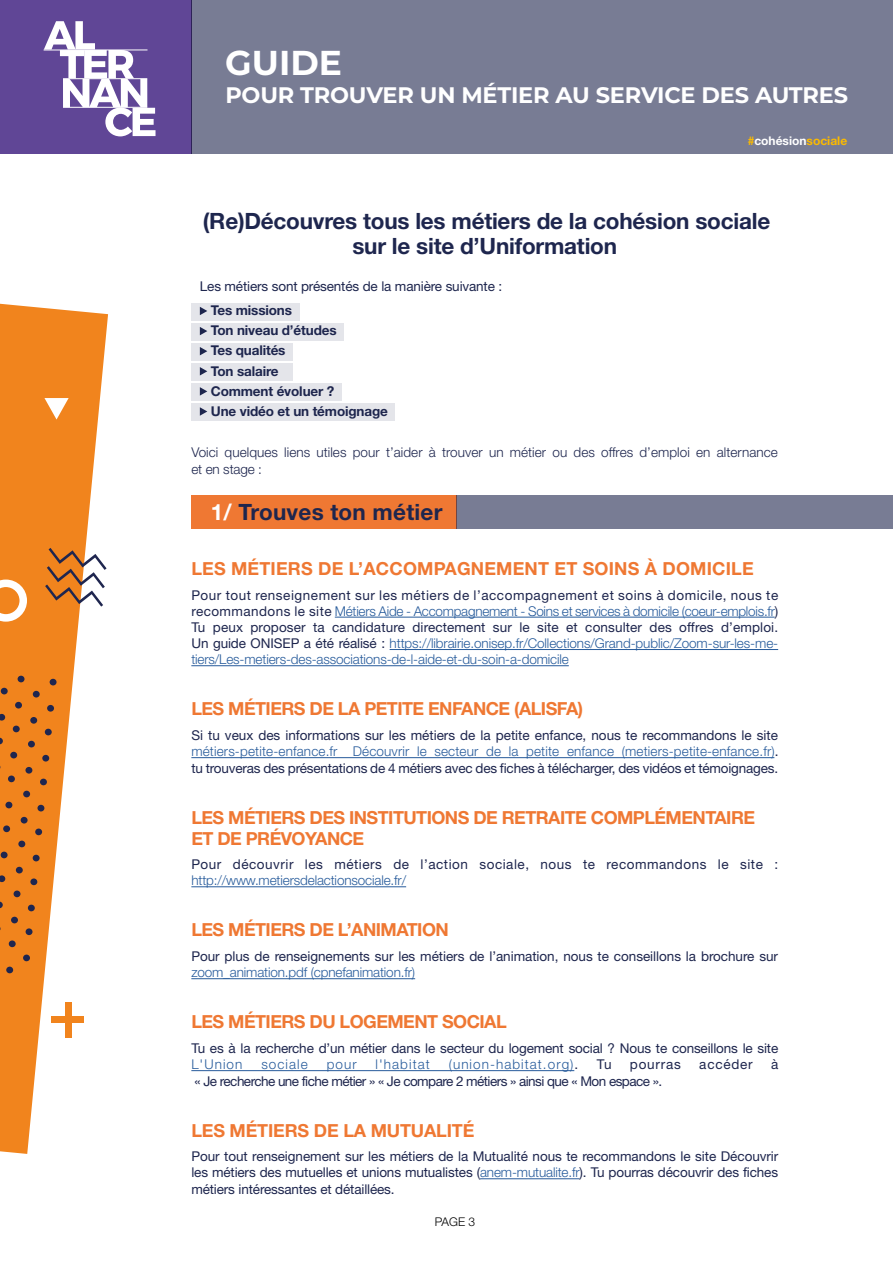
<style>
.page{position:relative;width:893px;height:1263px;background:#fff}
.page>*{position:absolute;margin:0;border:0;box-sizing:border-box;transform-origin:0 0}
.t1{font:700 34.5px "Montserrat";color:#fff}
.t2{font:700 22.5px/25.5px "Helvetica Neue LT Std";letter-spacing:-.01em;color:#1e264e;text-align:center}
.t3{font:700 22.5px "Montserrat";letter-spacing:-.01em;color:#fff}
.t4{font:700 22.5px "Helvetica Neue LT Std";letter-spacing:.01em;color:#1e264e}
.t5{font:700 18px/21px "Helvetica Neue LT Std";letter-spacing:-.03em;color:#ef7833}
.t6{font:700 18px "Helvetica Neue LT Std";letter-spacing:.01em;color:#ef7833}
.t7{font:700 18px "Helvetica Neue LT Std";letter-spacing:-.01em;color:#ef7833}
.t8{font:13.5px/16.2px "Helvetica Neue LT Std";letter-spacing:-.01em;color:#1e264e;text-align:justify}
.t9{font:300 13.5px/16.2px "Helvetica Neue LT Std";letter-spacing:-.01em;color:#275b9b;text-align:justify}
.t10{font:300 13.5px/16.2px "Helvetica Neue LT Std";letter-spacing:.005em;color:#1e264e}
.t11{font:700 13.5px/20.1px "Helvetica Neue LT Std";letter-spacing:-.01em;color:#1e264e}
.t12{font:13.5px "Helvetica Neue LT Std";letter-spacing:.04em;color:#1e264e}
.t13{font:13.5px "Helvetica Neue LT Std";letter-spacing:-.04em;color:#1e264e}
.t14{font:300 13.5px "Helvetica Neue LT Std";letter-spacing:.08em;color:#275b9b}
.t15{font:13.5px "Helvetica Neue LT Std";letter-spacing:.06em;color:#1e264e}
.t16{font:700 12px "Helvetica Neue LT Std";color:#fbba00}
.t17{font:300 12px "Helvetica Neue LT Std";color:#000}
.s1{color:#fff}
.s2{font-weight:400;color:#1e264e}
.s3{font-weight:300;color:#275b9b}
</style>
<div class="page">
<div style="left:191px;top:495px;width:266px;height:34px;background:#ef7833"></div>
<div style="left:457px;top:495px;width:436px;height:34px;background:#787c94"></div>
<hr style="left:335px;top:617px;width:440px;height:1px;background:#275b9b">
<hr style="left:390px;top:649px;width:388px;height:1px;background:#275b9b">
<hr style="left:191px;top:665px;width:378px;height:1px;background:#275b9b">
<hr style="left:191px;top:757px;width:583px;height:1px;background:#275b9b">
<hr style="left:191px;top:886px;width:215px;height:1px;background:#275b9b">
<hr style="left:191px;top:978px;width:224px;height:1px;background:#275b9b">
<hr style="left:191px;top:1070px;width:383px;height:1px;background:#275b9b">
<hr style="left:480px;top:1178px;width:100px;height:1px;background:#275b9b">
<div style="left:191px;top:0;width:702px;height:153px;background:#787c94"></div>
<div style="left:0;top:0;width:191px;height:153px;background:#604696"></div>
<div style="left:191px;top:303px;width:109px;height:18px;background:#e4e5ea"></div>
<div style="left:191px;top:323px;width:153px;height:18px;background:#e4e5ea"></div>
<div style="left:191px;top:343px;width:102px;height:18px;background:#e4e5ea"></div>
<div style="left:191px;top:363px;width:102px;height:18px;background:#e4e5ea"></div>
<div style="left:191px;top:383px;width:150px;height:18px;background:#e4e5ea"></div>
<div style="left:191px;top:403px;width:203px;height:18px;background:#e4e5ea"></div>
<svg style="left:44px;top:21px;width:112px;height:115px"></svg>
<hr style="left:63px;top:78px;width:84px;height:1px;background:#fff">
<hr style="left:63px;top:107px;width:84px;height:1px;background:#fff">
<hr style="left:44px;top:50px;width:103px;height:1px;background:#fff">
<svg style="left:0;top:304px;width:108px;height:850px;fill:#f1841d"></svg>
<div style="left:65px;top:1002px;width:7px;height:35px;background:#f1841d"></div>
<div style="left:51px;top:1017px;width:33px;height:6px;background:#f1841d"></div>
<div style="left:30px;top:499px;width:5px;height:24px;background:#f1841d"></div>
<hr style="left:19px;top:509px;width:26px;height:4px;background:#f1841d">
<div style="left:49px;top:679px;width:8px;height:7px;background:#1f264f;border-radius:50%"></div>
<div style="left:47px;top:705px;width:7px;height:7px;background:#1f264f;border-radius:50%"></div>
<div style="left:33px;top:691px;width:7px;height:7px;background:#1f264f;border-radius:50%"></div>
<div style="left:30px;top:717px;width:7px;height:7px;background:#1f264f;border-radius:50%"></div>
<div style="left:45px;top:728px;width:7px;height:7px;background:#1f264f;border-radius:50%"></div>
<div style="left:42px;top:755px;width:7px;height:7px;background:#1f264f;border-radius:50%"></div>
<div style="left:28px;top:741px;width:7px;height:7px;background:#1f264f;border-radius:50%"></div>
<div style="left:25px;top:767px;width:8px;height:7px;background:#1f264f;border-radius:50%"></div>
<div style="left:40px;top:778px;width:7px;height:7px;background:#1f264f;border-radius:50%"></div>
<div style="left:37px;top:805px;width:8px;height:7px;background:#1f264f;border-radius:50%"></div>
<div style="left:23px;top:790px;width:7px;height:7px;background:#1f264f;border-radius:50%"></div>
<div style="left:21px;top:817px;width:7px;height:7px;background:#1f264f;border-radius:50%"></div>
<div style="left:35px;top:828px;width:7px;height:7px;background:#1f264f;border-radius:50%"></div>
<div style="left:33px;top:854px;width:7px;height:7px;background:#1f264f;border-radius:50%"></div>
<div style="left:18px;top:840px;width:7px;height:7px;background:#1f264f;border-radius:50%"></div>
<div style="left:16px;top:867px;width:7px;height:7px;background:#1f264f;border-radius:50%"></div>
<div style="left:30px;top:878px;width:7px;height:7px;background:#1f264f;border-radius:50%"></div>
<div style="left:28px;top:904px;width:7px;height:7px;background:#1f264f;border-radius:50%"></div>
<div style="left:13px;top:890px;width:8px;height:7px;background:#1f264f;border-radius:50%"></div>
<div style="left:11px;top:916px;width:7px;height:7px;background:#1f264f;border-radius:50%"></div>
<div style="left:25px;top:928px;width:8px;height:7px;background:#1f264f;border-radius:50%"></div>
<div style="left:23px;top:954px;width:7px;height:7px;background:#1f264f;border-radius:50%"></div>
<div style="left:9px;top:940px;width:7px;height:7px;background:#1f264f;border-radius:50%"></div>
<div style="left:6px;top:966px;width:7px;height:7px;background:#1f264f;border-radius:50%"></div>
<svg style="left:17px;top:675px;width:8px;height:7px"></svg>
<div style="left:15px;top:702px;width:7px;height:7px;background:#1f264f;border-radius:50%"></div>
<svg style="left:1px;top:687px;width:7px;height:8px"></svg>
<svg style="left:0;top:714px;width:5px;height:7px"></svg>
<div style="left:13px;top:725px;width:7px;height:7px;background:#1f264f;border-radius:50%"></div>
<div style="left:10px;top:752px;width:7px;height:7px;background:#1f264f;border-radius:50%"></div>
<svg style="left:0;top:737px;width:3px;height:7px"></svg>
<div style="left:8px;top:775px;width:7px;height:7px;background:#1f264f;border-radius:50%"></div>
<div style="left:5px;top:801px;width:8px;height:7px;background:#1f264f;border-radius:50%"></div>
<div style="left:3px;top:825px;width:7px;height:7px;background:#1f264f;border-radius:50%"></div>
<svg style="left:0;top:851px;width:8px;height:7px"></svg>
<svg style="left:0;top:875px;width:5px;height:7px"></svg>
<svg style="left:0;top:901px;width:3px;height:7px"></svg>
<svg style="left:0;top:579px;width:27px;height:43px"></svg>
<svg style="left:45px;top:548px;width:62px;height:59px"></svg>
<svg style="left:44px;top:398px;width:25px;height:21px"></svg>
<h1 class="t1" style="left:225px;top:38px;width:118px">GUIDE</h1>
<h2 class="t3" style="left:225px;top:78px;width:624px">POUR TROUVER UN MÉTIER AU SERVICE DES AUTRES</h2>
<p class="t16" style="left:748px;top:134px;width:101px">#<span class="s1">cohésion</span>sociale</p>
<h2 class="t2" style="left:203px;top:207px;width:569px">(Re)Découvres tous les métiers de la cohésion sociale sur le site d’Uniformation</h2>
<p class="t8" style="left:200px;top:278px;width:304px">Les métiers sont présentés de la manière suivante :</p>
<p class="t11" style="left:211px;top:300px;width:179px">Tes missions<br>Ton niveau d’études<br>Tes qualités<br>Ton salaire<br>Comment évoluer ?<br>Une vidéo et un témoignage</p>
<p class="t10" style="left:191px;top:444px;width:588px">Voici quelques liens utiles pour t’aider à trouver un métier ou des offres d’emploi en alternance et en stage :</p>
<h2 class="t4" style="left:211px;top:498px;width:233px"><span class="s1">1/</span> Trouves ton métier</h2>
<h3 class="t6" style="left:191px;top:557px;width:564px">LES MÉTIERS DE L’ACCOMPAGNEMENT ET SOINS À DOMICILE</h3>
<p class="t9" style="left:191px;top:586px;width:588px"><span class="s2">Pour tout renseignement sur les métiers de l’accompagnement et soins à domicile, nous te recommandons le site</span> Métiers Aide - Accompagnement - Soins et services à domicile (coeur-emplois.fr<span class="s2">)<br>Tu peux proposer ta candidature directement sur le site et consulter des offres d’emploi.<br>Un guide ONISEP a été réalisé :</span> https://librairie.onisep.fr/Collections/Grand-public/Zoom-sur-les-me&shy;tiers/Les-metiers-des-associations-de-l-aide-et-du-soin-a-domicile</p>
<h3 class="t5" style="left:191px;top:698px;width:393px">LES MÉTIERS DE LA PETITE ENFANCE (ALISFA)</h3>
<p class="t8" style="left:191px;top:727px;width:589px">Si tu veux des informations sur les métiers de la petite enfance, nous te recommandons le site <span class="s3">métiers-petite-enfance.fr Découvrir le secteur de la petite enfance (metiers-petite-enfance.fr)</span>. tu trouveras des présentations de 4 métiers avec des fiches à télécharger, des vidéos et témoignages.</p>
<h3 class="t5" style="left:191px;top:806px;width:565px">LES MÉTIERS DES INSTITUTIONS DE RETRAITE COMPLÉMENTAIRE<br>ET DE PRÉVOYANCE</h3>
<p class="t12" style="left:191px;top:856px;width:588px">Pour découvrir les métiers de l’action sociale, nous te recommandons le site :</p>
<p class="t9" style="left:191px;top:872px;width:216px">http://www.metiersdelactionsociale.fr/</p>
<h3 class="t5" style="left:191px;top:919px;width:259px">LES MÉTIERS DE L’ANIMATION</h3>
<p class="t8" style="left:191px;top:948px;width:588px">Pour plus de renseignements sur les métiers de l’animation, nous te conseillons la brochure sur</p>
<p class="t9" style="left:191px;top:964px;width:225px">zoom_animation.pdf (cpnefanimation.fr)</p>
<h3 class="t5" style="left:191px;top:1011px;width:317px">LES MÉTIERS DU LOGEMENT SOCIAL</h3>
<p class="t8" style="left:191px;top:1040px;width:588px">Tu es à la recherche d’un métier dans le secteur du logement social ? Nous te conseillons le site</p>
<p class="t9" style="left:191px;top:1056px;width:53px">L'Union</p>
<p class="t14" style="left:261px;top:1056px;width:48px">sociale</p>
<p class="t9" style="left:327px;top:1056px;width:31px">pour</p>
<p class="t14" style="left:376px;top:1056px;width:56px">l'habitat</p>
<p class="t14" style="left:449px;top:1056px;width:131px">(union-habitat.org)<span class="s2">.</span></p>
<p class="t8" style="left:597px;top:1056px;width:16px">Tu</p>
<p class="t15" style="left:630px;top:1056px;width:52px">pourras</p>
<p class="t15" style="left:699px;top:1056px;width:55px">accéder</p>
<p class="t8" style="left:771px;top:1056px;width:9px">à</p>
<p class="t13" style="left:195px;top:1073px;width:469px">« Je recherche une fiche métier » « Je compare 2 métiers » ainsi que « Mon espace ».</p>
<h3 class="t7" style="left:191px;top:1119px;width:284px">LES MÉTIERS DE LA MUTUALITÉ</h3>
<p class="t8" style="left:191px;top:1148px;width:588px">Pour tout renseignement sur les métiers de la Mutualité nous te recommandons le site Découvrir les métiers des mutuelles et unions mutualistes (<span class="s3">anem-mutualite.fr</span>). Tu pourras découvrir des fiches métiers intéressantes et détaillées.</p>
<p class="t17" style="left:435px;top:1214px;width:42px">PAGE 3</p>
</div>
